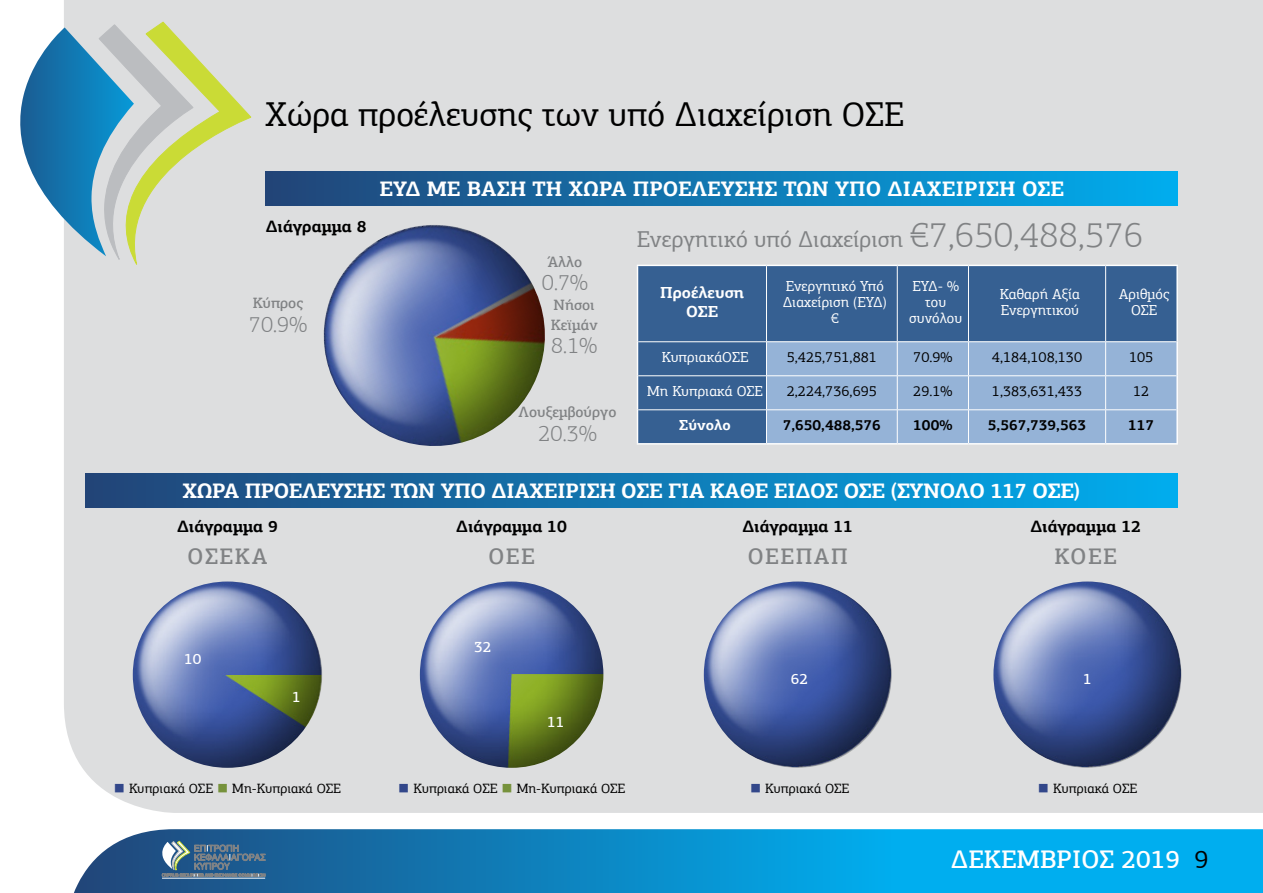
<style>
.page{position:relative;width:1263px;height:893px;background:#fff}
.page>*{position:absolute;margin:0;border:0;box-sizing:border-box;transform-origin:0 0}
.t1{font:34.5px "PF Agora Slab Pro";color:#000}
.t2{font:500 25.5px "PF Agora Slab Pro";color:#fff}
.t3{font:22.95px "PF Agora Slab Pro";color:#808284}
.t4{font:300 22.5px "PF Agora Slab Pro";color:#808284}
.t5{font:500 22.5px "PF Agora Slab Pro";letter-spacing:.07em;color:#808284}
.t6{font:700 21px "PF Agora Slab Pro";letter-spacing:-.02em;color:#fff}
.t7{font:700 21px "PF Agora Slab Pro";color:#fff}
.t8{font:700 16.5px "PF Agora Slab Pro";color:#000}
.t9{font:700 16.05px/19.2px "PF Agora Slab Pro";color:#fff;text-align:center}
.t10{font:500 15px/20.2px "PF Agora Slab Pro";color:#808284}
.t11{font:500 15px "PF Agora Slab Pro";color:#fff}
.t12{font:14.55px/16px "PF Agora Slab Pro";color:#fff;text-align:center}
.t13{font:14.55px "PF Agora Slab Pro";color:#000}
.t14{font:700 14.55px "PF Agora Slab Pro";color:#000}
.t15{font:700 14.55px "PF Agora Slab Pro";color:#fff}
.t16{font:13.5px "PF Agora Slab Pro";color:#000}
.s1{font-weight:300;font-size:36px}
.s2{color:#32478a}
.s3{color:#76923c}
.s4{font-weight:400;color:#000}
</style>
<div class="page">
<div style="left:64px;top:0;width:1199px;height:813px;background:#dddedf"></div>
<svg style="left:74px;top:829px;width:1189px;height:64px;background:#1091cc"></svg>
<hr style="left:162px;top:878px;width:103px;height:1px;background:#fff">
<svg style="left:161px;top:841px;width:104px;height:36px;background:#507592"></svg>
<svg style="left:20px;top:22px;width:231px;height:243px;background:#abc5c4"></svg>
<div style="left:266px;top:171px;width:912px;height:34px;background:linear-gradient(to right,#247,#00adee)"></div>
<div style="left:85px;top:473px;width:1093px;height:34px;background:linear-gradient(to right,#247,#00adee)"></div>
<img style="left:308px;top:225px;width:253px;height:237px">
<div style="left:638px;top:266px;width:538px;height:177px;background:#366092"></div>
<div style="left:767px;top:342px;width:409px;height:101px;background:#95b3d7"></div>
<hr style="left:637px;top:265px;width:129px;height:1px;background:#fff">
<hr style="left:637px;top:266px;width:1px;height:76px;background:#fff">
<hr style="left:766px;top:265px;width:131px;height:1px;background:#fff">
<hr style="left:897px;top:265px;width:71px;height:1px;background:#fff">
<hr style="left:968px;top:265px;width:138px;height:1px;background:#fff">
<hr style="left:1106px;top:265px;width:72px;height:1px;background:#fff">
<hr style="left:1176px;top:266px;width:2px;height:76px;background:#fff">
<hr style="left:637px;top:342px;width:1px;height:34px;background:#fff">
<hr style="left:1176px;top:342px;width:2px;height:34px;background:#fff">
<hr style="left:637px;top:376px;width:1px;height:34px;background:#fff">
<hr style="left:1176px;top:376px;width:2px;height:34px;background:#fff">
<hr style="left:637px;top:410px;width:1px;height:33px;background:#fff">
<hr style="left:1176px;top:410px;width:2px;height:33px;background:#fff">
<hr style="left:637px;top:443px;width:129px;height:2px;background:#fff">
<hr style="left:766px;top:443px;width:131px;height:2px;background:#fff">
<hr style="left:897px;top:443px;width:71px;height:2px;background:#fff">
<hr style="left:968px;top:443px;width:138px;height:2px;background:#fff">
<hr style="left:1106px;top:443px;width:72px;height:2px;background:#fff">
<hr style="left:766px;top:266px;width:1px;height:75px;background:#fff">
<hr style="left:897px;top:266px;width:1px;height:75px;background:#fff">
<hr style="left:968px;top:266px;width:1px;height:75px;background:#fff">
<hr style="left:1105px;top:266px;width:1px;height:75px;background:#fff">
<hr style="left:638px;top:341px;width:128px;height:1px;background:#fff">
<hr style="left:766px;top:341px;width:131px;height:1px;background:#fff">
<hr style="left:766px;top:342px;width:1px;height:33px;background:#fff">
<hr style="left:897px;top:341px;width:71px;height:1px;background:#fff">
<hr style="left:897px;top:342px;width:1px;height:33px;background:#fff">
<hr style="left:968px;top:341px;width:138px;height:1px;background:#fff">
<hr style="left:968px;top:342px;width:1px;height:33px;background:#fff">
<hr style="left:1106px;top:341px;width:70px;height:1px;background:#fff">
<hr style="left:1105px;top:342px;width:1px;height:33px;background:#fff">
<hr style="left:638px;top:375px;width:128px;height:1px;background:#fff">
<hr style="left:766px;top:375px;width:131px;height:1px;background:#fff">
<hr style="left:766px;top:376px;width:1px;height:33px;background:#fff">
<hr style="left:897px;top:375px;width:71px;height:1px;background:#fff">
<hr style="left:897px;top:376px;width:1px;height:33px;background:#fff">
<hr style="left:968px;top:375px;width:138px;height:1px;background:#fff">
<hr style="left:968px;top:376px;width:1px;height:33px;background:#fff">
<hr style="left:1106px;top:375px;width:70px;height:1px;background:#fff">
<hr style="left:1105px;top:376px;width:1px;height:33px;background:#fff">
<hr style="left:638px;top:409px;width:128px;height:1px;background:#fff">
<hr style="left:766px;top:409px;width:131px;height:1px;background:#fff">
<hr style="left:766px;top:410px;width:1px;height:33px;background:#fff">
<hr style="left:897px;top:409px;width:71px;height:1px;background:#fff">
<hr style="left:897px;top:410px;width:1px;height:33px;background:#fff">
<hr style="left:968px;top:409px;width:138px;height:1px;background:#fff">
<hr style="left:968px;top:410px;width:1px;height:33px;background:#fff">
<hr style="left:1106px;top:409px;width:70px;height:1px;background:#fff">
<hr style="left:1105px;top:410px;width:1px;height:33px;background:#fff">
<img style="left:133px;top:581px;width:189px;height:187px">
<img style="left:420px;top:581px;width:183px;height:187px">
<img style="left:704px;top:581px;width:188px;height:187px">
<img style="left:993px;top:581px;width:188px;height:187px">
<h1 class="t1" style="left:265px;top:93px;width:640px">Χώρα προέλευσης των υπό Διαχείριση ΟΣΕ</h1>
<p class="t8" style="left:266px;top:216px;width:102px">Διάγραμμα 8</p>
<p class="t10" style="left:253px;top:293px;width:52px">Κύπρος</p>
<h3 class="t4" style="left:249px;top:311px;width:60px">70.9%</h3>
<h3 class="t7" style="left:379px;top:176px;width:686px">ΕΥΔ ΜΕ ΒΆΣΗ ΤΗ ΧΏΡΑ ΠΡΟΈΛΕΥΣΗΣ ΤΩΝ ΥΠΌ ΔΙΑΧΕΊΡΙΣΗ ΟΣΕ</h3>
<p class="t10" style="left:548px;top:252px;width:36px">Άλλο</p>
<h3 class="t4" style="left:542px;top:269px;width:48px">0.7%</h3>
<p class="t10" style="left:551px;top:295px;width:48px">Νήσοι<br>Κεϊμάν</p>
<h3 class="t4" style="left:551px;top:333px;width:48px">8.1%</h3>
<p class="t10" style="left:519px;top:402px;width:99px">Λουξεμβούργο</p>
<h3 class="t4" style="left:538px;top:420px;width:60px">20.3%</h3>
<h3 class="t3" style="left:637px;top:225px;width:508px">Ενεργητικό υπό Διαχείριση <span class="s1">€7,650,488,576</span></h3>
<p class="t9" style="left:660px;top:282px;width:86px">Προέλευση<br>ΟΣΕ</p>
<p class="t12" style="left:783px;top:278px;width:106px">Ενεργητικό Υπό<br>Διαχείριση (ΕΥΔ) €</p>
<p class="t12" style="left:909px;top:278px;width:54px">ΕΥΔ- % του συνόλου</p>
<p class="t12" style="left:1000px;top:286px;width:82px;text-align:left">Καθαρή Αξία<br>Ενεργητικού</p>
<p class="t12" style="left:1119px;top:286px;width:52px">Αριθμός<br>ΟΣΕ</p>
<p class="t12" style="left:662px;top:349px;width:88px">ΚυπριακάΟΣΕ</p>
<p class="t13" style="left:787px;top:348px;width:92px">5,425,751,881</p>
<p class="t13" style="left:913px;top:348px;width:41px">70.9%</p>
<p class="t13" style="left:992px;top:348px;width:92px">4,184,108,130</p>
<p class="t13" style="left:1129px;top:348px;width:26px">105</p>
<p class="t12" style="left:647px;top:383px;width:117px">Μη Κυπριακά ΟΣΕ</p>
<p class="t13" style="left:787px;top:382px;width:92px">2,224,736,695</p>
<p class="t13" style="left:913px;top:382px;width:41px">29.1%</p>
<p class="t13" style="left:992px;top:382px;width:92px">1,383,631,433</p>
<p class="t13" style="left:1133px;top:382px;width:18px">12</p>
<p class="t15" style="left:679px;top:416px;width:53px">Σύνολο</p>
<p class="t14" style="left:783px;top:416px;width:100px">7,650,488,576</p>
<p class="t14" style="left:913px;top:416px;width:41px">100%</p>
<p class="t14" style="left:988px;top:416px;width:100px">5,567,739,563</p>
<p class="t14" style="left:1128px;top:416px;width:28px">117</p>
<h3 class="t6" style="left:182px;top:478px;width:900px">ΧΏΡΑ ΠΡΟΈΛΕΥΣΗΣ ΤΩΝ ΥΠΌ ΔΙΑΧΕΊΡΙΣΗ ΟΣΕ ΓΙΑ ΚΆΘΕ ΕΊΔΟΣ ΟΣΕ (ΣΎΝΟΛΟ 117 ΟΣΕ)</h3>
<p class="t8" style="left:177px;top:516px;width:102px">Διάγραμμα 9</p>
<h3 class="t5" style="left:188px;top:542px;width:81px">ΟΣΕΚΑ</h3>
<p class="t11" style="left:184px;top:650px;width:19px">10</p>
<p class="t11" style="left:292px;top:687px;width:10px">1</p>
<p class="t8" style="left:456px;top:516px;width:112px">Διάγραμμα 10</p>
<h3 class="t5" style="left:488px;top:542px;width:48px">ΟΕΕ</h3>
<p class="t11" style="left:474px;top:638px;width:19px">32</p>
<p class="t11" style="left:547px;top:713px;width:19px">11</p>
<p class="t8" style="left:742px;top:516px;width:112px">Διάγραμμα 11</p>
<h3 class="t5" style="left:748px;top:542px;width:101px">ΟΕΕΠΑΠ</h3>
<p class="t8" style="left:1030px;top:516px;width:112px">Διάγραμμα 12</p>
<h3 class="t5" style="left:1054px;top:542px;width:64px">KOEE</h3>
<p class="t11" style="left:791px;top:670px;width:19px">62</p>
<p class="t11" style="left:1083px;top:670px;width:10px">1</p>
<p class="t16" style="left:114px;top:780px;width:229px"><span class="s2">■</span> Κυπριακά ΟΣΕ <span class="s3">■</span> Μη-Κυπριακά ΟΣΕ</p>
<p class="t16" style="left:398px;top:780px;width:229px"><span class="s2">■</span> Κυπριακά ΟΣΕ <span class="s3">■</span> Μη-Κυπριακά ΟΣΕ</p>
<p class="t16" style="left:750px;top:780px;width:101px"><span class="s2">■</span> Κυπριακά ΟΣΕ</p>
<p class="t16" style="left:1038px;top:780px;width:101px"><span class="s2">■</span> Κυπριακά ΟΣΕ</p>
<h2 class="t2" style="left:951px;top:843px;width:259px">ΔΕΚΕΜΒΡΙΟΣ 2019 <span class="s4">9</span></h2>
</div>
